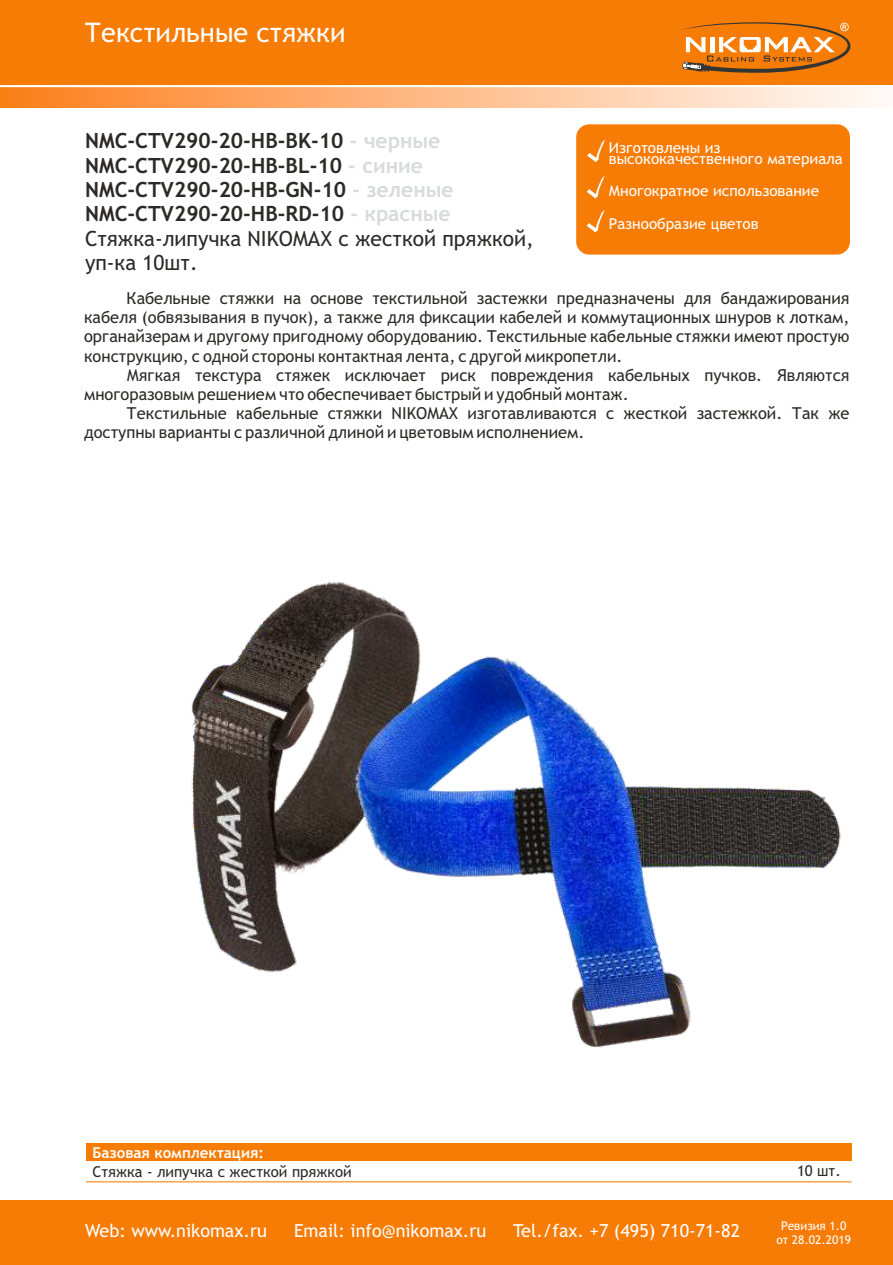
<style>
.page{position:relative;width:893px;height:1265px;background:#fff}
.page>*{position:absolute;margin:0;border:0;box-sizing:border-box;transform-origin:0 0}
.t1{font:27px "Trebuchet MS";color:#fefefe}
.t2{font:700 21px "Trebuchet MS";color:#2b2a29}
.t3{font:21px/24.5px "Trebuchet MS";color:#2b2a29}
.t4{font:18px "Trebuchet MS";color:#fefefe}
.t5{font:16.5px/19.2px "Trebuchet MS";color:#2b2a29}
.t6{font:15px/10.9px "Trebuchet MS";color:#fefefe}
.t7{font:15px "Trebuchet MS";color:#2b2a29}
.t8{font:700 15px "Trebuchet MS";color:#fefefe}
.t9{font:12px/14px "Trebuchet MS";color:#fefefe;text-align:center}
.s1{color:#d9dada}
.s2{font-weight:700}
.s3{font-weight:700;color:#d9dada}
</style>
<div class="page">
<div style="left:0;top:0;width:893px;height:86px;background:#f77c06"></div>
<div style="left:0;top:86px;width:893px;height:21px;background:linear-gradient(to right,#fd7e1c,#fffaf8)"></div>
<div style="left:0;top:1200px;width:893px;height:65px;background:#f77c06"></div>
<hr style="left:0;top:85px;width:893px;height:2px;background:#fefefe">
<div style="left:86px;top:1143px;width:765px;height:17px;background:#f77c06"></div>
<hr style="left:86px;top:1181px;width:765px;height:1px;background:#f77c06">
<svg style="left:681px;top:22px;width:169px;height:51px"></svg>
<div style="left:576px;top:124px;width:274px;height:131px;background:#f77c06;border-radius:13px"></div>
<svg style="left:587px;top:139px;width:19px;height:23px"></svg>
<svg style="left:587px;top:176px;width:18px;height:22px"></svg>
<svg style="left:587px;top:210px;width:18px;height:22px"></svg>
<img style="left:191px;top:581px;width:650px;height:467px">
<h1 class="t1" style="left:85px;top:22px;width:262px">Текстильные стяжки</h1>
<p class="t2" style="left:85px;top:133px;width:357px">NMC-CTV290-20-HB-BK-10 <span class="s1">- черные</span></p>
<p class="t2" style="left:85px;top:157px;width:339px">NMC-CTV290-20-HB-BL-10 <span class="s1">- синие</span></p>
<p class="t2" style="left:85px;top:181px;width:370px">NMC-CTV290-20-HB-GN-10 <span class="s1">- зеленые</span></p>
<p class="t3" style="left:85px;top:204px;width:450px"><span class="s2">NMC-CTV290-20-HB-RD-10</span> <span class="s3">- красные<br></span>Стяжка-липучка NIKOMAX с жесткой пряжкой, уп-ка 10шт.</p>
<p class="t6" style="left:609px;top:143px;width:235px">Изготовлены из высококачественного материала</p>
<p class="t6" style="left:609px;top:176px;width:212px;line-height:32.8px">Многократное использование<br>Разнообразие цветов</p>
<p class="t5" style="left:84px;top:290px;width:767px;text-align:justify;text-indent:43px">Кабельные стяжки на основе текстильной застежки предназначены для бандажирования кабеля (обвязывания в пучок), а также для фиксации кабелей и коммутационных шнуров к лоткам, органайзерам и другому пригодному оборудованию. Текстильные кабельные стяжки имеют простую конструкцию, с одной стороны контактная лента, с другой микропетли.</p>
<p class="t5" style="left:84px;top:367px;width:767px;text-indent:43px">Мягкая текстура стяжек исключает риск повреждения кабельных пучков. Являются многоразовым решением что обеспечивает быстрый и удобный монтаж.</p>
<p class="t5" style="left:84px;top:405px;width:767px;text-indent:43px">Текстильные кабельные стяжки NIKOMAX изготавливаются c жесткой застежкой. Так же доступны варианты с различной длиной и цветовым исполнением.</p>
<p class="t8" style="left:93px;top:1147px;width:173px">Базовая комплектация:</p>
<p class="t7" style="left:93px;top:1166px;width:261px">Стяжка - липучка с жесткой пряжкой</p>
<p class="t7" style="left:797px;top:1165px;width:45px">10 шт.</p>
<p class="t4" style="left:85px;top:1224px;width:183px">Web: www.nikomax.ru</p>
<p class="t4" style="left:294px;top:1224px;width:194px">Email: info@nikomax.ru</p>
<p class="t4" style="left:513px;top:1224px;width:229px">Tel./fax. +7 (495) 710-71-82</p>
<p class="t9" style="left:776px;top:1219px;width:76px">Ревизия 1.0 от 28.02.2019</p>
</div>
